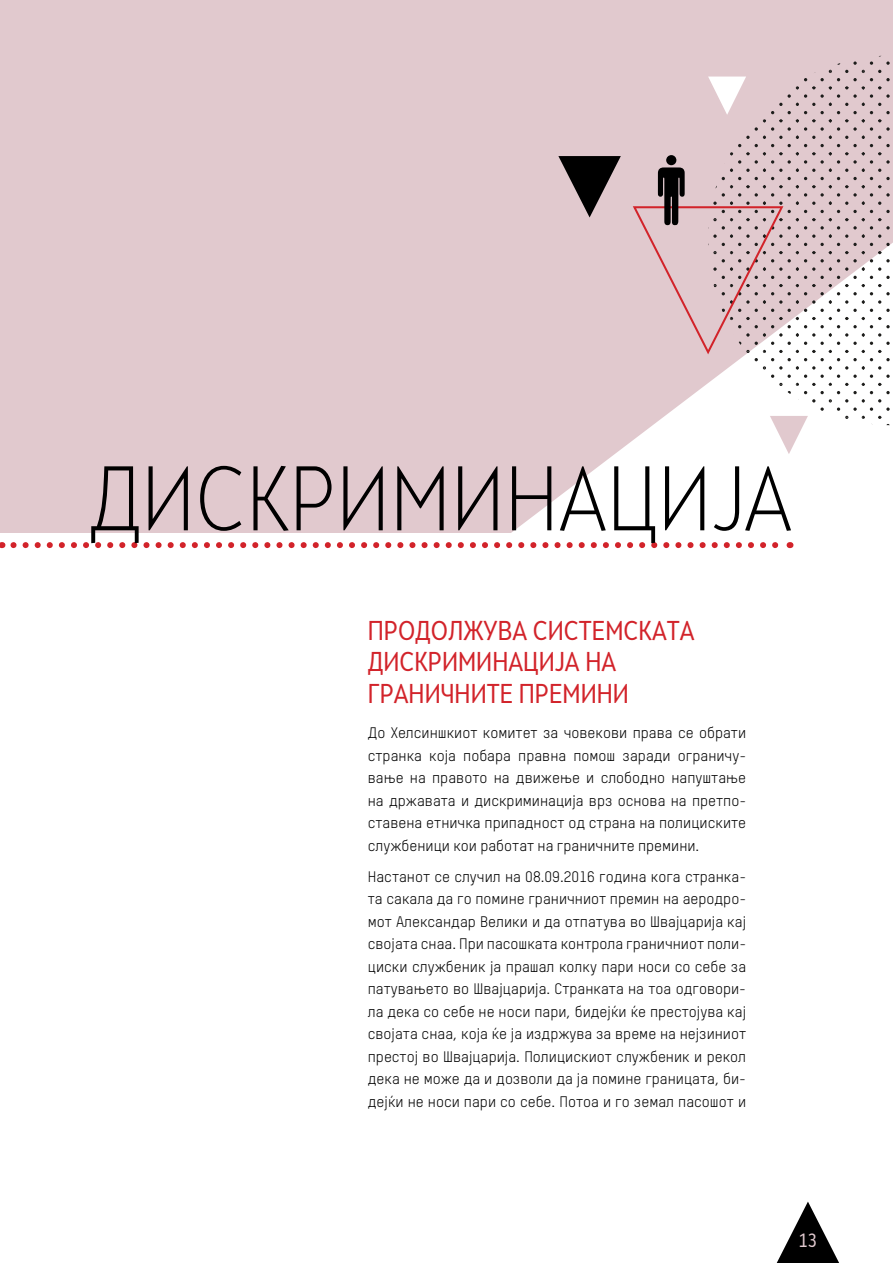
<style>
.page{position:relative;width:893px;height:1263px;background:#fff}
.page>*{position:absolute;margin:0;border:0;box-sizing:border-box;transform-origin:0 0}
.t1{font:300 85.5px "Skola Sans Cn";color:#000}
.t2{font:25.5px/31.5px "Skola Sans Cn";color:#d2232a}
.t3{font:18px "Skola Sans Cn";color:#e1c9ce}
.t4{font:15px/22.5px "Oxfam TSTARPRO";color:#000;text-align:justify}
</style>
<div class="page">
<svg style="left:777px;top:1201px;width:62px;height:62px"></svg>
<svg style="left:1px;top:0;width:892px;height:533px;background:#e3ccd1"></svg>
<hr style="left:0;top:0;width:1px;height:1263px;background:#e1c9ce">
<div style="left:0;top:533px;width:893px;height:359px;background:#fff"></div>
<svg style="left:558px;top:156px;width:63px;height:61px;background:#706467"></svg>
<svg style="left:0;top:542px;width:5px;height:714px"></svg>
<svg style="left:13px;top:542px;width:777px;height:6px"></svg>
<svg style="left:631px;top:56px;width:259px;height:398px"></svg>
<div style="left:666px;top:155px;width:10px;height:10px;background:#000;border-radius:50%"></div>
<h1 class="t1" style="left:89px;top:448px;width:704px">ДИСКРИМИНАЦИЈА</h1>
<h2 class="t2" style="left:368px;top:615px;width:328px">ПРОДОЛЖУВА СИСТЕМСКАТА<br>ДИСКРИМИНАЦИЈА НА<br>ГРАНИЧНИТЕ ПРЕМИНИ</h2>
<p class="t4" style="left:368px;top:721px;width:380px">До Хелсиншкиот комитет за човекови права се обрати странка која побара правна помош заради ограничу&shy;вање на правото на движење и слободно напуштање на државата и дискриминација врз основа на претпо&shy;ставена етничка припадност од страна на полициските службеници кои работат на граничните премини.</p>
<p class="t4" style="left:368px;top:865px;width:380px">Настанот се случил на 08.09.2016 година кога странка&shy;та сакала да го помине граничниот премин на аеродро&shy;мот Александар Велики и да отпатува во Швајцарија кај својата снаа. При пасошката контрола граничниот поли&shy;циски службеник ја прашал колку пари носи со себе за патувањето во Швајцарија. Странката на тоа одговори&shy;ла дека со себе не носи пари, бидејќи ќе престојува кај својата снаа, која ќе ја издржува за време на нејзиниот престој во Швајцарија. Полицискиот службеник и рекол дека не може да и дозволи да ја помине границата, би&shy;дејќи не носи пари со себе. Потоа и го земал пасошот и</p>
<p class="t3" style="left:799px;top:1230px;width:19px">13</p>
</div>
